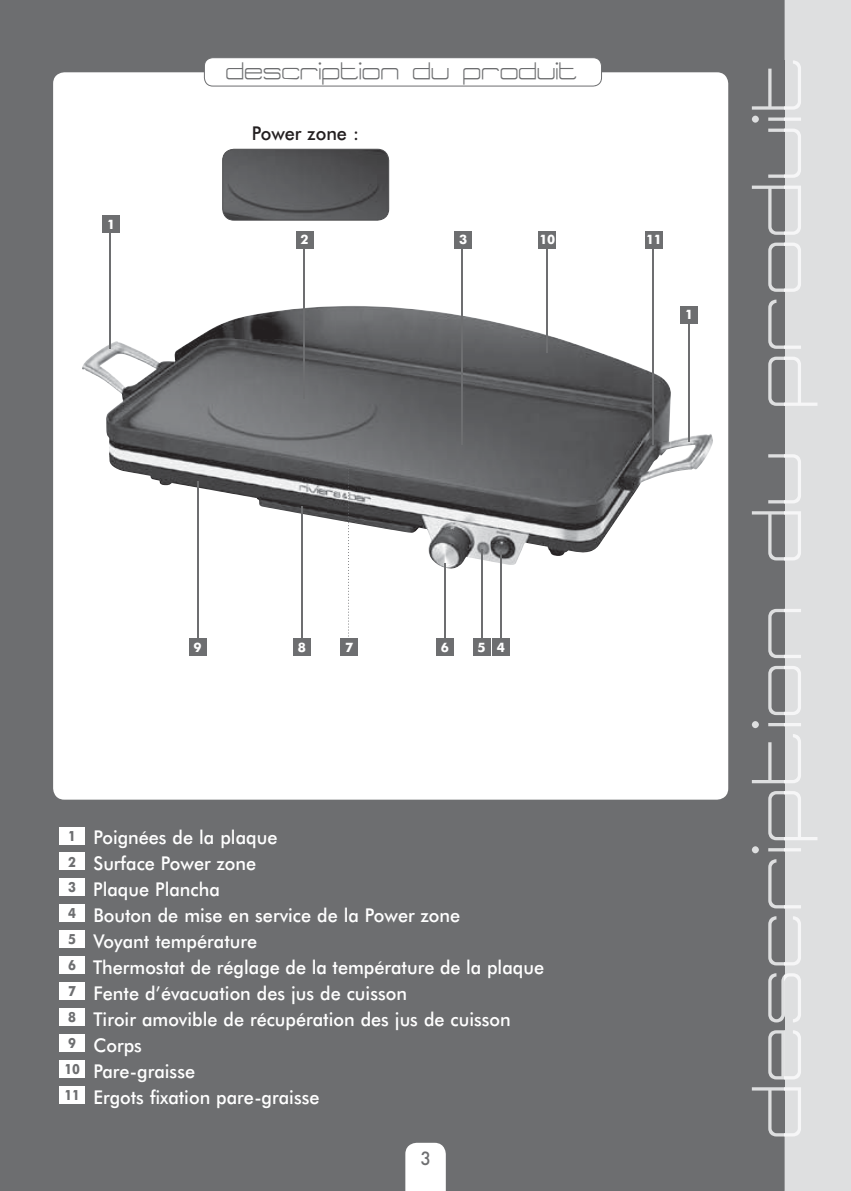
<style>
.page{position:relative;width:851px;height:1191px;background:#fff}
.page>*{position:absolute;margin:0;border:0;box-sizing:border-box;transform-origin:0 0}
.t1{font:82px "Tidy Curve TV";letter-spacing:-.005em;color:#f6f6f7}
.t2{font:28px "Tidy Curve TV";letter-spacing:-.035em;color:#6d6e70}
.t3{font:500 20px "Futura T";color:#6d6e70;scale:.95 1}
.t4{font:500 19px/26px "Futura BT";color:#fff;scale:.95 1}
.t5{font:500 19px "Futura BT";color:#231f20;scale:.95 1}
.t6{font:700 13px "Futura BT";color:#fff}
</style>
<div class="page">
<div style="left:0;top:0;width:850px;height:1191px;background:#6d6e70"></div>
<div style="left:784px;top:0;width:66px;height:1191px;background:#dedfe0"></div>
<svg style="left:405px;top:1142px;width:41px;height:49px"></svg>
<div style="left:53px;top:72px;width:675px;height:727px;background:#fff;border-radius:11px"></div>
<div style="left:59px;top:827px;width:26px;height:17px;background:#fff"></div>
<div style="left:59px;top:853px;width:26px;height:17px;background:#fff"></div>
<div style="left:59px;top:879px;width:26px;height:17px;background:#fff"></div>
<div style="left:59px;top:905px;width:26px;height:17px;background:#fff"></div>
<div style="left:59px;top:931px;width:26px;height:17px;background:#fff"></div>
<div style="left:59px;top:957px;width:26px;height:17px;background:#fff"></div>
<div style="left:59px;top:983px;width:26px;height:17px;background:#fff"></div>
<div style="left:59px;top:1008px;width:26px;height:17px;background:#fff"></div>
<div style="left:59px;top:1034px;width:26px;height:17px;background:#fff"></div>
<div style="left:59px;top:1060px;width:26px;height:17px;background:#fff"></div>
<div style="left:59px;top:1086px;width:26px;height:17px;background:#fff"></div>
<svg style="left:204px;top:58px;width:398px;height:29px"></svg>
<img style="left:82px;top:306px;width:631px;height:263px">
<hr style="left:500px;top:550px;width:1px;height:92px;background:#6d6e70">
<div style="left:492px;top:639px;width:17px;height:17px;background:#6d6e70"></div>
<hr style="left:481px;top:549px;width:1px;height:93px;background:#6d6e70">
<div style="left:473px;top:639px;width:17px;height:17px;background:#6d6e70"></div>
<hr style="left:444px;top:563px;width:1px;height:79px;background:#6d6e70">
<div style="left:436px;top:639px;width:17px;height:17px;background:#6d6e70"></div>
<hr style="left:301px;top:506px;width:1px;height:136px;background:#6d6e70">
<div style="left:293px;top:639px;width:17px;height:17px;background:#6d6e70"></div>
<hr style="left:197px;top:481px;width:1px;height:161px;background:#6d6e70">
<div style="left:189px;top:639px;width:17px;height:17px;background:#6d6e70"></div>
<hr style="left:110px;top:224px;width:1px;height:125px;background:#6d6e70">
<div style="left:103px;top:215px;width:17px;height:17px;background:#6d6e70"></div>
<hr style="left:688px;top:315px;width:1px;height:126px;background:#6d6e70">
<div style="left:680px;top:306px;width:17px;height:17px;background:#6d6e70"></div>
<hr style="left:303px;top:241px;width:1px;height:157px;background:#6d6e70">
<div style="left:296px;top:231px;width:17px;height:17px;background:#6d6e70"></div>
<hr style="left:462px;top:241px;width:1px;height:203px;background:#6d6e70">
<div style="left:454px;top:231px;width:17px;height:17px;background:#6d6e70"></div>
<hr style="left:546px;top:241px;width:1px;height:112px;background:#6d6e70">
<div style="left:539px;top:231px;width:17px;height:17px;background:#6d6e70"></div>
<hr style="left:652px;top:241px;width:1px;height:203px;background:#6d6e70">
<div style="left:645px;top:231px;width:17px;height:17px;background:#6d6e70"></div>
<svg style="left:347px;top:462px;width:2px;height:177px"></svg>
<div style="left:340px;top:639px;width:17px;height:17px;background:#6d6e70"></div>
<div style="left:784px;top:60px;width:33px;height:1076px;background:#dedfe0"></div>
<svg style="left:222px;top:149px;width:167px;height:72px"></svg>
<p class="t6" style="left:107px;top:216px;width:10px">1</p>
<h2 class="t2" style="left:226px;top:57px;width:354px">description du produit</h2>
<p class="t5" style="left:252px;top:124px;width:114px">Power zone :</p>
<p class="t6" style="left:300px;top:232px;width:10px">2</p>
<p class="t6" style="left:459px;top:232px;width:10px">3</p>
<p class="t6" style="left:539px;top:232px;width:17px">10</p>
<p class="t6" style="left:646px;top:232px;width:17px">11</p>
<p class="t6" style="left:685px;top:307px;width:10px">1</p>
<p class="t6" style="left:193px;top:639px;width:10px">9</p>
<p class="t6" style="left:298px;top:639px;width:10px">8</p>
<p class="t6" style="left:441px;top:639px;width:10px">6</p>
<p class="t6" style="left:477px;top:639px;width:29px">5 4</p>
<p class="t6" style="left:345px;top:639px;width:10px">7</p>
<p class="t4" style="left:64px;top:825px;width:506px"><sup>1</sup> Poignées de la plaque<br><sup>2</sup> Surface Power zone<br><sup>3</sup> Plaque Plancha<br><sup>4</sup> Bouton de mise en service de la Power zone<br><sup>5</sup> Voyant température<br><sup>6</sup> Thermostat de réglage de la température de la plaque<br><sup>7</sup> Fente d’évacuation des jus de cuisson<br><sup>8</sup> Tiroir amovible de récupération des jus de cuisson<br><sup>9</sup> Corps<br><sup>10</sup> Pare-graisse<br><sup>11</sup> Ergots fixation pare-graisse</p>
<p class="t3" style="left:420px;top:1146px;width:13px">3</p>
<h1 class="t1" style="left:737px;top:1136px;width:1085px;rotate:-90deg">description du produit</h1>
</div>
